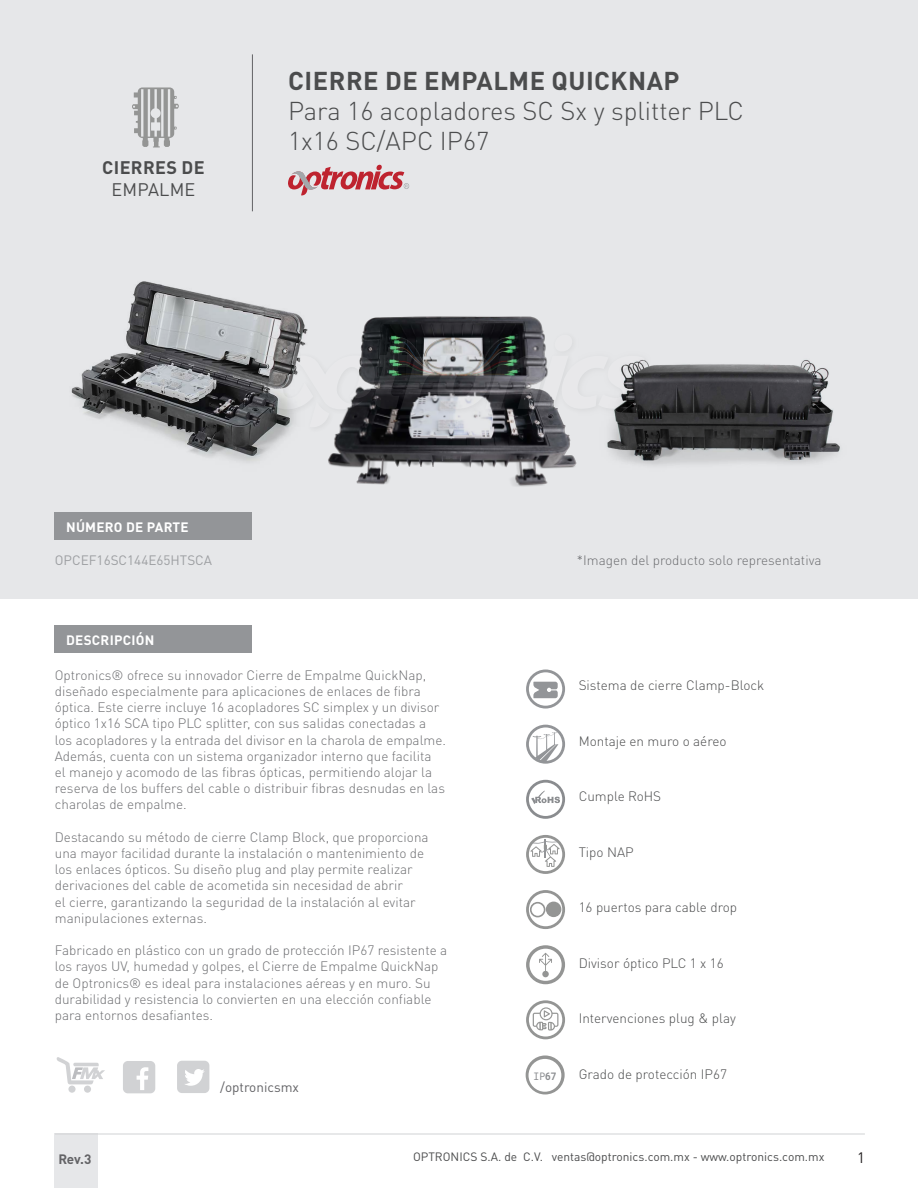
<style>
.page{position:relative;width:918px;height:1188px;background:#fff}
.page>*{position:absolute;margin:0;border:0;box-sizing:border-box;transform-origin:0 0}
.t1{font:300 25.5px/30px "DIN Pro";color:#4b4c4d}
.t2{font:700 25.5px "DIN Pro";letter-spacing:.02em;color:#4b4c4d}
.t3{font:700 18px "DIN Pro";letter-spacing:.02em;color:#4b4c4d}
.t4{font:18px "DIN Pro";letter-spacing:.01em;color:#4b4c4d}
.t5{font:15px "DIN Pro";color:#231f20}
.t6{font:300 13.5px/16.2px "DIN Pro";color:#6c6d70}
.t7{font:300 13.5px "DIN Pro";color:#4b4c4d}
.t8{font:700 13.5px "DIN Pro";letter-spacing:.02em;color:#fff}
.t9{font:13.5px "DIN Pro";color:#9d9fa2}
.t10{font:13.5px "DIN Pro";color:#636366}
.t11{font:700 13.5px "DIN Pro";color:#636366}
.t12{font:12px "DIN Pro";color:#4b4c4d}
.t13{font:10.35px "Roboto Mono";color:#8a8c8f;scale:.93 1}
.s1{font-weight:700}
</style>
<div class="page">
<div style="left:1px;top:0;width:917px;height:598px;background:#e6e7e9"></div>
<div style="left:54px;top:1134px;width:44px;height:54px;background:#e6e7e9"></div>
<hr style="left:55px;top:1134px;width:810px;height:1px;background:#d1d2d4">
<hr style="left:252px;top:54px;width:1px;height:157px;background:#636366">
<svg style="left:288px;top:165px;width:121px;height:30px"></svg>
<svg style="left:132px;top:87px;width:47px;height:60px"></svg>
<div style="left:54px;top:513px;width:198px;height:27px;background:#939598"></div>
<div style="left:68px;top:1086px;width:8px;height:7px;background:#d1d2d4;border-radius:50%"></div>
<div style="left:84px;top:1086px;width:7px;height:7px;background:#d1d2d4;border-radius:50%"></div>
<svg style="left:56px;top:1057px;width:49px;height:27px"></svg>
<div style="left:123px;top:1061px;width:32px;height:32px;background:#d1d2d4;border-radius:5px"></div>
<svg style="left:137px;top:1067px;width:11px;height:23px"></svg>
<div style="left:177px;top:1061px;width:32px;height:32px;background:#d1d2d4;border-radius:5px"></div>
<svg style="left:185px;top:1069px;width:20px;height:17px"></svg>
<div style="left:54px;top:626px;width:197px;height:27px;background:#939598"></div>
<img style="left:332px;top:316px;width:245px;height:171px">
<img style="left:71px;top:281px;width:261px;height:185px">
<img style="left:261px;top:329px;width:316px;height:108px">
<svg style="left:266px;top:335px;width:311px;height:92px"></svg>
<svg style="left:526px;top:670px;width:39px;height:39px"></svg>
<svg style="left:526px;top:725px;width:39px;height:39px"></svg>
<svg style="left:526px;top:780px;width:39px;height:39px"></svg>
<svg style="left:526px;top:835px;width:39px;height:39px"></svg>
<svg style="left:526px;top:1000px;width:39px;height:39px"></svg>
<svg style="left:526px;top:945px;width:39px;height:39px"></svg>
<svg style="left:526px;top:890px;width:39px;height:39px"></svg>
<img style="left:607px;top:360px;width:233px;height:106px">
<svg style="left:526px;top:1055px;width:39px;height:39px"></svg>
<h2 class="t3" style="left:102px;top:153px;width:104px">CIERRES DE</h2>
<h2 class="t4" style="left:112px;top:177px;width:85px">EMPALME</h2>
<h1 class="t2" style="left:288px;top:60px;width:393px">CIERRE DE EMPALME QUICKNAP</h1>
<h1 class="t1" style="left:288px;top:94px;width:457px">Para 16 acopladores SC Sx y splitter PLC<br>1x16 SC/APC IP67</h1>
<p class="t8" style="left:66px;top:516px;width:124px">NÚMERO DE PARTE</p>
<p class="t9" style="left:55px;top:551px;width:159px">OPCEF16SC144E65HTSCA</p>
<p class="t8" style="left:66px;top:628px;width:90px">DESCRIPCIÓN</p>
<p class="t6" style="left:577px;top:551px;width:246px">*Imagen del producto solo representativa</p>
<p class="t6" style="left:55px;top:666px;width:393px">Optronics® ofrece su innovador Cierre de Empalme QuickNap, diseñado especialmente para aplicaciones de enlaces de fibra óptica. Este cierre incluye 16 acopladores SC simplex y un divisor óptico 1x16 SCA tipo PLC splitter, con sus salidas conectadas a los acopladores y la entrada del divisor en la charola de empalme.<br>Además, cuenta con un sistema organizador interno que facilita<br>el manejo y acomodo de las fibras ópticas, permitiendo alojar la reserva de los buffers del cable o distribuir fibras desnudas en las charolas de empalme.</p>
<p class="t6" style="left:55px;top:828px;width:375px">Destacando su método de cierre Clamp Block, que proporciona una mayor facilidad durante la instalación o mantenimiento de los enlaces ópticos. Su diseño plug and play permite realizar derivaciones del cable de acometida sin necesidad de abrir<br>el cierre, garantizando la seguridad de la instalación al evitar manipulaciones externas.</p>
<p class="t6" style="left:55px;top:941px;width:394px">Fabricado en plástico con un grado de protección IP67 resistente a los rayos UV, humedad y golpes, el Cierre de Empalme QuickNap de Optronics® es ideal para instalaciones aéreas y en muro. Su durabilidad y resistencia lo convierten en una elección confiable para entornos desafiantes.</p>
<p class="t10" style="left:220px;top:1078px;width:80px">/optronicsmx</p>
<p class="t13" style="left:534px;top:1069px;width:26px">IP<span class="s1">67</span></p>
<p class="t7" style="left:579px;top:675px;width:187px">Sistema de cierre Clamp-Block</p>
<p class="t7" style="left:579px;top:731px;width:149px">Montaje en muro o aéreo</p>
<p class="t7" style="left:579px;top:786px;width:84px">Cumple RoHS</p>
<p class="t7" style="left:579px;top:842px;width:57px">Tipo NAP</p>
<p class="t7" style="left:579px;top:897px;width:160px">16 puertos para cable drop</p>
<p class="t7" style="left:579px;top:953px;width:147px">Divisor óptico PLC 1 x 16</p>
<p class="t7" style="left:579px;top:1008px;width:159px">Intervenciones plug &amp; play</p>
<p class="t7" style="left:579px;top:1064px;width:150px">Grado de protección IP67</p>
<p class="t11" style="left:58px;top:1148px;width:34px">Rev.3</p>
<p class="t12" style="left:413px;top:1149px;width:413px">OPTRONICS S.A. de C.V. ventas@optronics.com.mx - www.optronics.com.mx</p>
<p class="t5" style="left:857px;top:1148px;width:9px">1</p>
</div>
